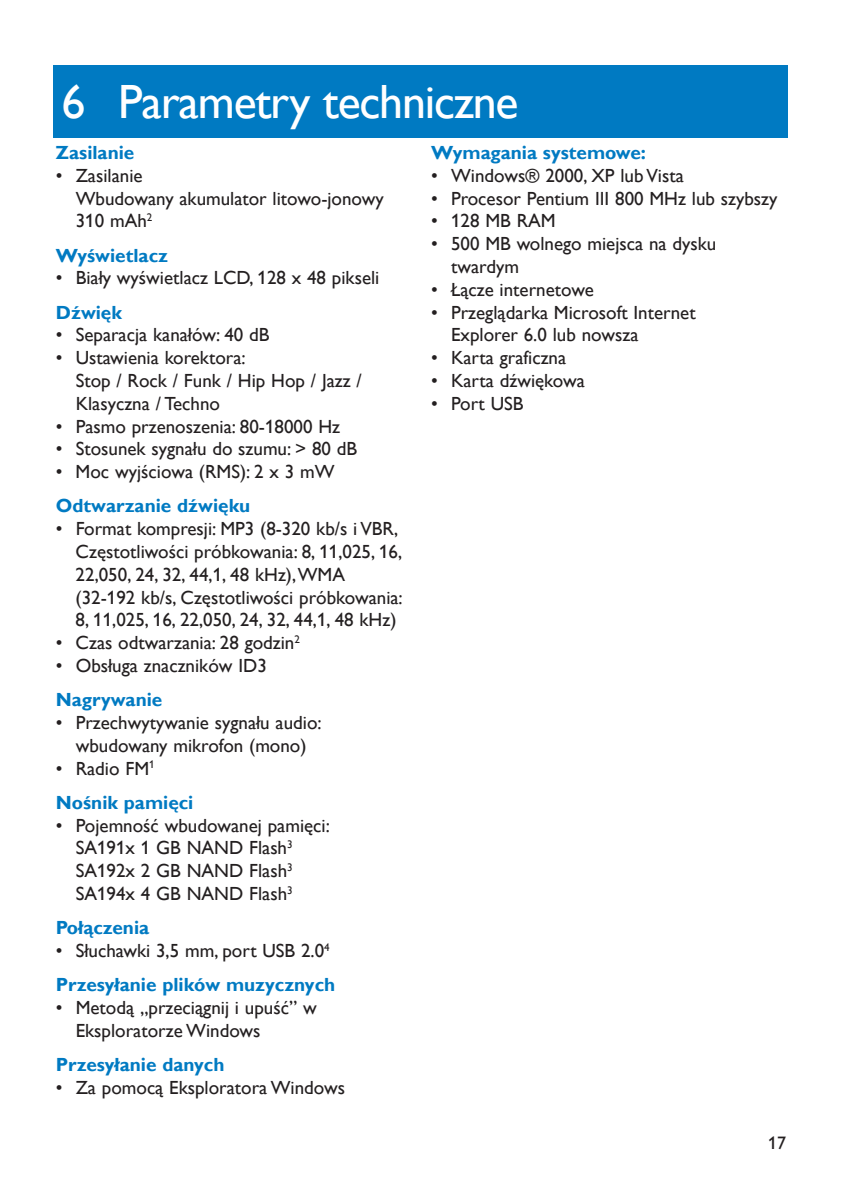
<style>
.page{position:relative;width:842px;height:1191px;background:#fff}
.page>*{position:absolute;margin:0;border:0;box-sizing:border-box;transform-origin:0 0}
.t1{font:48px "Gill Sans Alt One WGL";letter-spacing:-.025em;color:#fff}
.t2{font:19px/22.8px "Gill Sans Alt One WGL";color:#231f20}
.t3{font:700 19px/34.2px "Gill Sans Alt One WGL";color:#007ac2}
.t4{font:18px "Gill Sans Alt One WGL";color:#231f20}
.s1{font-weight:400;color:#231f20}
</style>
<div class="page">
<div style="left:54px;top:66px;width:734px;height:72px;background:#007ac2"></div>
<h1 class="t1" style="left:62px;top:69px;width:459px">6 Parametry techniczne</h1>
<p class="t3" style="left:56px;top:135px;width:80px">Zasilanie</p>
<p class="t2" style="left:76px;top:164px;width:310px;text-indent:-20px">• Zasilanie<br>Wbudowany akumulator litowo-jonowy<br>310 mAh<sup>2</sup></p>
<p class="t3" style="left:56px;top:238px;width:114px">Wyświetlacz</p>
<p class="t2" style="left:56px;top:266px;width:325px">• Biały wyświetlacz LCD, 128 x 48 pikseli</p>
<p class="t3" style="left:56px;top:295px;width:68px">Dźwięk</p>
<p class="t2" style="left:56px;top:323px;width:215px">• Separacja kanałów: 40 dB</p>
<p class="t2" style="left:76px;top:346px;width:288px;text-indent:-20px">• Ustawienia korektora:<br>Stop / Rock / Funk / Hip Hop / Jazz /<br>Klasyczna / Techno</p>
<p class="t2" style="left:56px;top:414px;width:286px">• Pasmo przenoszenia: 80-18000 Hz</p>
<p class="t2" style="left:56px;top:437px;width:303px">• Stosunek sygnału do szumu: &gt; 80 dB</p>
<p class="t2" style="left:56px;top:460px;width:280px">• Moc wyjściowa (RMS): 2 x 3 mW</p>
<p class="t3" style="left:56px;top:489px;width:196px">Odtwarzanie dźwięku</p>
<p class="t2" style="left:76px;top:517px;width:329px;text-indent:-20px">• Format kompresji: MP3 (8-320 kb/s i VBR, Częstotliwości próbkowania: 8, 11,025, 16, 22,050, 24, 32, 44,1, 48 kHz), WMA (32-192 kb/s, Częstotliwości próbkowania:<br>8, 11,025, 16, 22,050, 24, 32, 44,1, 48 kHz)</p>
<p class="t2" style="left:56px;top:631px;width:246px">• Czas odtwarzania: 28 godzin<sup>2</sup></p>
<p class="t2" style="left:56px;top:654px;width:212px">• Obsługa znaczników ID3</p>
<p class="t3" style="left:56px;top:682px;width:108px">Nagrywanie</p>
<p class="t2" style="left:56px;top:711px;width:267px;text-align:center">• Przechwytywanie sygnału audio: wbudowany mikrofon (mono)</p>
<p class="t3" style="left:56px;top:751px;width:139px"><span class="s1">• Radio FM</span><sup>1<br></sup>Nośnik pamięci</p>
<p class="t2" style="left:76px;top:813px;width:256px;text-indent:-20px">• Pojemność wbudowanej pamięci:<br>SA191x 1 GB NAND Flash<sup>3<br></sup>SA192x 2 GB NAND Flash<sup>3<br></sup>SA194x 4 GB NAND Flash<sup>3</sup></p>
<p class="t3" style="left:56px;top:910px;width:95px">Połączenia</p>
<p class="t3" style="left:56px;top:933px;width:281px"><span class="s1">• Słuchawki 3,5 mm, port USB 2.0</span><sup>4<br></sup>Przesyłanie plików muzycznych</p>
<p class="t2" style="left:76px;top:996px;width:242px;text-indent:-20px">• Metodą „przeciągnij i upuść” w<br>Eksploratorze Windows</p>
<p class="t3" style="left:56px;top:1047px;width:170px">Przesyłanie danych</p>
<p class="t2" style="left:56px;top:1075px;width:291px">• Za pomocą Eksploratora Windows</p>
<p class="t3" style="left:431px;top:135px;width:216px">Wymagania systemowe:</p>
<p class="t2" style="left:431px;top:164px;width:254px">• Windows® 2000, XP lub Vista</p>
<p class="t2" style="left:431px;top:187px;width:348px">• Procesor Pentium III 800 MHz lub szybszy</p>
<p class="t2" style="left:431px;top:209px;width:126px">• 128 MB RAM</p>
<p class="t2" style="left:451px;top:232px;width:267px;text-indent:-20px">• 500 MB wolnego miejsca na dysku twardym</p>
<p class="t2" style="left:431px;top:278px;width:164px">• Łącze internetowe</p>
<p class="t2" style="left:451px;top:301px;width:246px;text-indent:-20px">• Przeglądarka Microsoft Internet<br>Explorer 6.0 lub nowsza</p>
<p class="t2" style="left:431px;top:346px;width:137px">• Karta graficzna</p>
<p class="t2" style="left:431px;top:369px;width:155px">• Karta dźwiękowa</p>
<p class="t2" style="left:431px;top:392px;width:94px">• Port USB</p>
<p class="t4" style="left:768px;top:1131px;width:19px">17</p>
</div>
